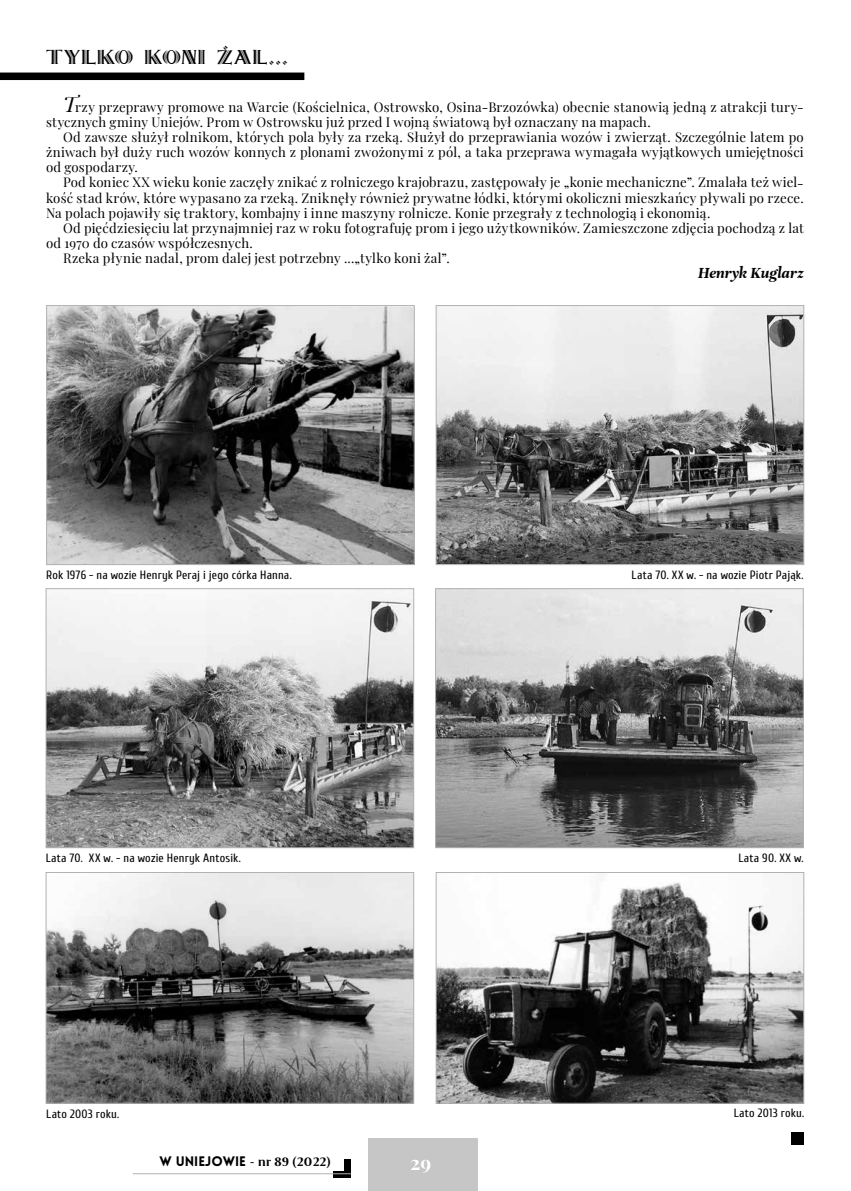
<style>
.page{position:relative;width:851px;height:1191px;background:#fff}
.page>*{position:absolute;margin:0;border:0;box-sizing:border-box;transform-origin:0 0}
.t1{font:19.5px "EFN Motyl";letter-spacing:.055em;color:#000}
.t2{font:700 19.5px "Playfair Display";color:#fff}
.t3{font:italic 700 16.5px "Unna";color:#000}
.t4{font:700 13.5px "Apolonia";color:#000}
.t5{font:13.2px/15px "Playfair Display";letter-spacing:.015em;color:#000;text-align:justify}
.t6{font:12px "Cuprum";letter-spacing:.015em;color:#000}
.s1{font-style:italic;font-size:21px}
.s2{font-family:"Lovelo";font-weight:900}
</style>
<div class="page">
<div style="left:368px;top:1138px;width:110px;height:53px;background:#c6c6c6"></div>
<div style="left:344px;top:1159px;width:7px;height:12px;background:#000"></div>
<svg style="left:334px;top:1171px;width:17px;height:6px"></svg>
<hr style="left:133px;top:1173px;width:218px;height:1px;background:#b3b2b2">
<div style="left:790px;top:1132px;width:13px;height:13px;background:#000"></div>
<div style="left:0;top:73px;width:304px;height:7px;background:#000"></div>
<img style="left:437px;top:882px;width:365px;height:219px">
<div style="left:435px;top:872px;width:369px;height:231px;border:1px solid #b3b2b2"></div>
<img style="left:437px;top:307px;width:365px;height:256px">
<div style="left:435px;top:305px;width:369px;height:260px;border:1px solid #b3b2b2"></div>
<img style="left:48px;top:593px;width:364px;height:253px">
<div style="left:46px;top:588px;width:368px;height:260px;border:1px solid #b3b2b2"></div>
<img style="left:437px;top:590px;width:364px;height:256px">
<div style="left:435px;top:588px;width:368px;height:260px;border:1px solid #b3b2b2"></div>
<img style="left:48px;top:307px;width:364px;height:256px">
<div style="left:46px;top:305px;width:368px;height:260px;border:1px solid #b3b2b2"></div>
<img style="left:48px;top:874px;width:364px;height:227px">
<div style="left:46px;top:872px;width:368px;height:231px;border:1px solid #b3b2b2"></div>
<h1 class="t1" style="left:46px;top:46px;width:243px">TYLKO KONI ŻAL...</h1>
<p class="t5" style="left:46px;top:99px;width:759px;text-indent:17px"><span class="s1">T</span>rzy przeprawy promowe na Warcie (Kościelnica, Ostrowsko, Osina-Brzozówka) obecnie stanowią jedną z atrakcji tury&shy;stycznych gminy Uniejów. Prom w Ostrowsku już przed I wojną światową był oznaczany na mapach.</p>
<p class="t5" style="left:46px;top:129px;width:759px;text-indent:17px">Od zawsze służył rolnikom, których pola były za rzeką. Służył do przeprawiania wozów i zwierząt. Szczególnie latem po żniwach był duży ruch wozów konnych z plonami zwożonymi z pól, a taka przeprawa wymagała wyjątkowych umiejętności od gospodarzy.</p>
<p class="t5" style="left:46px;top:174px;width:759px;text-indent:17px">Pod koniec XX wieku konie zaczęły znikać z rolniczego krajobrazu, zastępowały je „konie mechaniczne”. Zmalała też wiel&shy;kość stad krów, które wypasano za rzeką. Zniknęły również prywatne łódki, którymi okoliczni mieszkańcy pływali po rzece.<br>Na polach pojawiły się traktory, kombajny i inne maszyny rolnicze. Konie przegrały z technologią i ekonomią.</p>
<p class="t5" style="left:63px;top:219px;width:742px">Od pięćdziesięciu lat przynajmniej raz w roku fotografuję prom i jego użytkowników. Zamieszczone zdjęcia pochodzą z lat</p>
<p class="t5" style="left:46px;top:234px;width:208px">od 1970 do czasów współczesnych.</p>
<p class="t5" style="left:63px;top:249px;width:388px">Rzeka płynie nadal, prom dalej jest potrzebny ...„tylko koni żal”.</p>
<p class="t3" style="left:698px;top:263px;width:107px">Henryk Kuglarz</p>
<p class="t6" style="left:46px;top:566px;width:247px">Rok 1976 - na wozie Henryk Peraj i jego córka Hanna.</p>
<p class="t6" style="left:631px;top:566px;width:173px">Lata 70. XX w. - na wozie Piotr Pająk.</p>
<p class="t6" style="left:46px;top:849px;width:197px">Lata 70. XX w. - na wozie Henryk Antosik.</p>
<p class="t6" style="left:738px;top:849px;width:67px">Lata 90. XX w.</p>
<p class="t6" style="left:46px;top:1104px;width:74px">Lato 2003 roku.</p>
<p class="t6" style="left:733px;top:1104px;width:72px">Lato 2013 roku.</p>
<p class="t4" style="left:159px;top:1153px;width:173px"><span class="s2">w Uniejowie</span> - nr 89 (2022)</p>
<h1 class="t2" style="left:410px;top:1147px;width:22px">29</h1>
</div>
